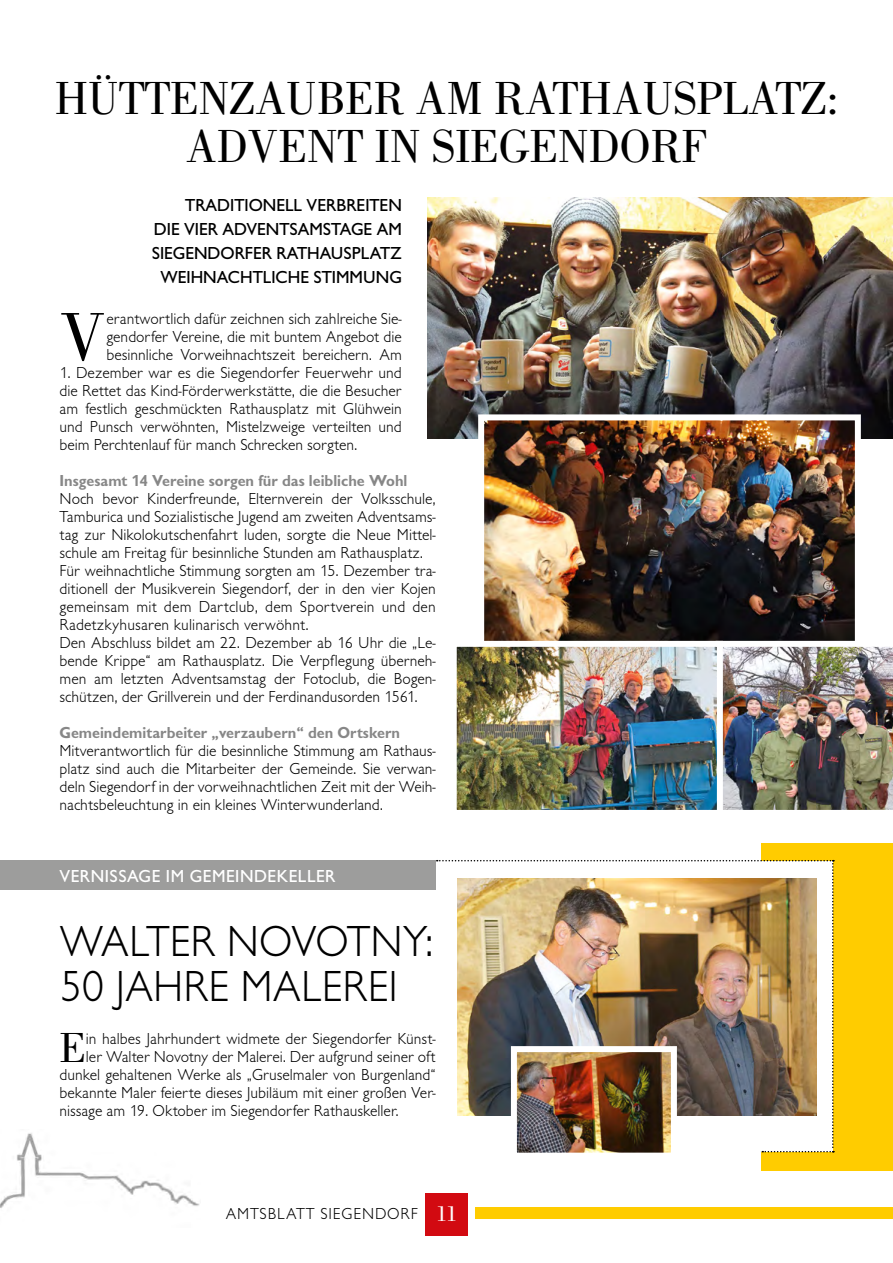
<style>
.page{position:relative;width:893px;height:1263px;background:#fff}
.page>*{position:absolute;margin:0;border:0;box-sizing:border-box;transform-origin:0 0}
.t1{font:70.35px "Bodoni";color:#000}
.t2{font:48px/48px "Bodoni";letter-spacing:-.01em;color:#000;text-align:center}
.t3{font:300 45px/45px "Chantilly LH";color:#000}
.t4{font:43.5px "Bodoni";color:#000}
.t5{font:18px/24px "Chantilly";color:#000;text-align:right}
.t6{font:18px "Chantilly";letter-spacing:.03em;color:#fff}
.t7{font:300 16.5px/18px "Chantilly LH";color:#000;text-align:justify}
.t8{font:700 16.5px "Chantilly";color:#878787}
.t9{font:300 16.5px "Chantilly LH";letter-spacing:.05em;color:#000}
.s1{font-family:"Bodoni";font-weight:400;font-size:22.5px;color:#fff}
</style>
<div class="page">
<img style="left:0;top:1133px;width:200px;height:75px">
<div style="left:425px;top:1193px;width:43px;height:42px;background:#d20a11"></div>
<div style="left:475px;top:1208px;width:418px;height:11px;background:#fc0"></div>
<img style="left:427px;top:198px;width:466px;height:241px">
<div style="left:761px;top:843px;width:132px;height:327px;background:#fc0"></div>
<div style="left:57px;top:861px;width:776px;height:291px;background:#fff"></div>
<div style="left:0;top:860px;width:436px;height:30px;background:#9d9d9c"></div>
<div style="left:511px;top:1046px;width:166px;height:112px;border:6px solid #fff"></div>
<img style="left:437px;top:860px;width:397px;height:292px">
<img style="left:485px;top:421px;width:369px;height:220px">
<div style="left:478px;top:414px;width:383px;height:258px;border:6px solid #fff"></div>
<img style="left:723px;top:641px;width:170px;height:169px">
<img style="left:458px;top:648px;width:258px;height:161px">
<div style="left:451px;top:641px;width:272px;height:175px;border:6px solid #fff"></div>
<h2 class="t2" style="left:54px;top:74px;width:786px">HÜTTENZAUBER AM RATHAUSPLATZ:<br>ADVENT IN SIEGENDORF</h2>
<p class="t5" style="left:152px;top:194px;width:252px">TRADITIONELL VERBREITEN<br>DIE VIER ADVENTSAMSTAGE AM<br>SIEGENDORFER RATHAUSPLATZ<br>WEIHNACHTLICHE STIMMUNG</p>
<h1 class="t1" style="left:60px;top:298px;width:48px">V</h1>
<p class="t7" style="left:106px;top:310px;width:297px">erantwortlich dafür zeichnen sich zahlreiche Sie&shy;gendorfer Vereine, die mit buntem Angebot die besinnliche Vorweihnachtszeit bereichern. Am</p>
<p class="t7" style="left:60px;top:364px;width:344px">1. Dezember war es die Siegendorfer Feuerwehr und die Rettet das Kind-Förderwerkstätte, die die Besucher am festlich geschmückten Rathausplatz mit Glühwein und Punsch verwöhnten, Mistelzweige verteilten und beim Perchtenlauf für manch Schrecken sorgten.</p>
<p class="t8" style="left:60px;top:471px;width:349px">Insgesamt 14 Vereine sorgen für das leibliche Wohl</p>
<p class="t7" style="left:60px;top:490px;width:378px;text-align:left">Noch bevor Kinderfreunde, Elternverein der Volksschule, Tamburica und Sozialistische Jugend am zweiten Adventsams&shy;tag zur Nikolokutschenfahrt luden, sorgte die Neue Mittel&shy;schule am Freitag für besinnliche Stunden am Rathausplatz.<br>Für weihnachtliche Stimmung sorgten am 15. Dezember tra&shy;ditionell der Musikverein Siegendorf, der in den vier Kojen gemeinsam mit dem Dartclub, dem Sportverein und den Radetzkyhusaren kulinarisch verwöhnt.<br>Den Abschluss bildet am 22. Dezember ab 16 Uhr die „Le&shy;bende Krippe“ am Rathausplatz. Die Verpflegung überneh&shy;men am letzten Adventsamstag der Fotoclub, die Bogen&shy;schützen, der Grillverein und der Ferdinandusorden 1561.</p>
<p class="t8" style="left:60px;top:723px;width:342px">Gemeindemitarbeiter „verzaubern“ den Ortskern</p>
<p class="t7" style="left:60px;top:742px;width:378px">Mitverantwortlich für die besinnliche Stimmung am Rathaus&shy;platz sind auch die Mitarbeiter der Gemeinde. Sie verwan&shy;deln Siegendorf in der vorweihnachtlichen Zeit mit der Weih&shy;nachtsbeleuchtung in ein kleines Winterwunderland.</p>
<p class="t6" style="left:59px;top:866px;width:278px">VERNISSAGE IM GEMEINDEKELLER</p>
<h3 class="t3" style="left:59px;top:920px;width:376px">WALTER NOVOTNY:<br>50 JAHRE MALEREI</h3>
<h3 class="t4" style="left:59px;top:1023px;width:28px">E</h3>
<p class="t7" style="left:86px;top:1030px;width:351px">in halbes Jahrhundert widmete der Siegendorfer Künst-</p>
<p class="t7" style="left:86px;top:1048px;width:351px">ler Walter Novotny der Malerei. Der aufgrund seiner oft</p>
<p class="t7" style="left:59px;top:1066px;width:378px">dunkel gehaltenen Werke als „Gruselmaler von Burgenland“</p>
<p class="t7" style="left:59px;top:1084px;width:378px">bekannte Maler feierte dieses Jubiläum mit einer großen Ver-</p>
<p class="t7" style="left:59px;top:1102px;width:341px">nissage am 19. Oktober im Siegendorfer Rathauskeller.</p>
<p class="t9" style="left:226px;top:1204px;width:233px">AMTSBLATT SIEGENDORF <span class="s1">11</span></p>
</div>
